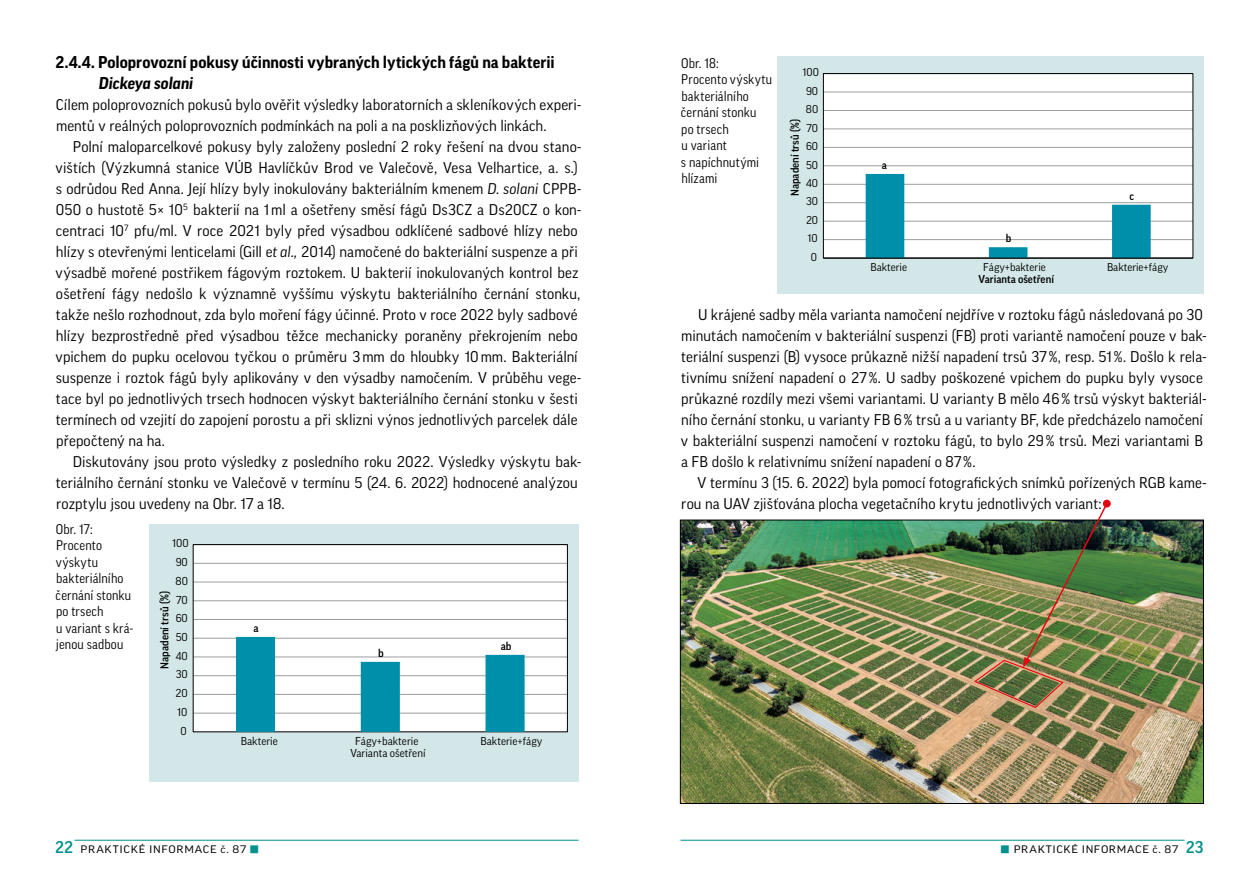
<style>
.page{position:relative;width:1259px;height:893px;background:#fff}
.page>*{position:absolute;margin:0;border:0;box-sizing:border-box;transform-origin:0 0}
.t1{font:700 16.5px "Good Pro";color:#000}
.t2{font:italic 700 16.5px "Good Pro";color:#000}
.t3{font:15px/21px "Good Pro";letter-spacing:.005em;color:#000}
.t4{font:13.5px/16.5px "Good Pro Narr";letter-spacing:.015em;color:#000}
.t5{font:11.1px "Good Pro";color:#000}
.t6{font:500 11.1px "Good Pro";color:#000}
.t7{font:10.95px "Good Pro";color:#000}
.t8{font:500 10.95px "Good Pro";color:#000}
.t9{font:expanded 10.5px "Good Pro";letter-spacing:.065em;color:#000}
.s1{font-style:italic}
.s2{font-weight:500;font-stretch:normal;font-size:16.5px;color:#00918e}
.s3{font-family:"Koz Go Pro";font-weight:800;font-stretch:normal;font-size:9.75px;color:#00918e}
</style>
<div class="page">
<div style="left:149px;top:524px;width:429px;height:257px;background:#d3e7e8"></div>
<div style="left:193px;top:545px;width:374px;height:187px;background:#fff"></div>
<hr style="left:193px;top:713px;width:374px;height:1px;background:#9d9d9d">
<hr style="left:193px;top:694px;width:374px;height:1px;background:#9d9d9d">
<hr style="left:193px;top:675px;width:374px;height:1px;background:#9d9d9d">
<hr style="left:193px;top:657px;width:374px;height:1px;background:#9d9d9d">
<hr style="left:193px;top:638px;width:374px;height:1px;background:#9d9d9d">
<hr style="left:193px;top:619px;width:374px;height:1px;background:#9d9d9d">
<hr style="left:193px;top:600px;width:374px;height:1px;background:#9d9d9d">
<hr style="left:193px;top:582px;width:374px;height:1px;background:#9d9d9d">
<hr style="left:193px;top:563px;width:374px;height:1px;background:#9d9d9d">
<hr style="left:193px;top:732px;width:374px;height:1px;background:#e3e4e4">
<div style="left:193px;top:544px;width:375px;height:188px;border:1px solid #000"></div>
<svg style="left:236px;top:637px;width:288px;height:95px"></svg>
<div style="left:777px;top:56px;width:426px;height:237px;background:#d3e7e8"></div>
<div style="left:823px;top:74px;width:370px;height:184px;background:#fff"></div>
<hr style="left:823px;top:239px;width:370px;height:1px;background:#9d9d9d">
<hr style="left:823px;top:221px;width:370px;height:1px;background:#9d9d9d">
<hr style="left:823px;top:202px;width:370px;height:1px;background:#9d9d9d">
<hr style="left:823px;top:184px;width:370px;height:1px;background:#9d9d9d">
<hr style="left:823px;top:166px;width:370px;height:1px;background:#9d9d9d">
<hr style="left:823px;top:147px;width:370px;height:1px;background:#9d9d9d">
<hr style="left:823px;top:129px;width:370px;height:1px;background:#9d9d9d">
<hr style="left:823px;top:110px;width:370px;height:1px;background:#9d9d9d">
<hr style="left:823px;top:92px;width:370px;height:1px;background:#9d9d9d">
<div style="left:823px;top:73px;width:370px;height:185px;border:1px solid #000"></div>
<svg style="left:865px;top:174px;width:285px;height:84px"></svg>
<hr style="left:823px;top:258px;width:370px;height:1px;background:#000">
<img style="left:682px;top:522px;width:519px;height:280px">
<img style="left:972px;top:503px;width:136px;height:206px">
<div style="left:1103px;top:500px;width:7px;height:8px;background:#e30511;border-radius:50%"></div>
<hr style="left:74px;top:840px;width:504px;height:1px;background:#00918e">
<hr style="left:680px;top:840px;width:504px;height:1px;background:#00918e">
<p class="t1" style="left:56px;top:53px;width:500px">2.4.4. Poloprovozní pokusy účinnosti vybraných lytických fágů na bakterii</p>
<p class="t2" style="left:99px;top:74px;width:96px">Dickeya solani</p>
<p class="t3" style="left:56px;top:94px;width:527px">Cílem poloprovozních pokusů bylo ověřit výsledky laboratorních a skleníkových experi&shy;mentů v reálných poloprovozních podmínkách na poli a na posklizňových linkách.</p>
<p class="t3" style="left:56px;top:136px;width:527px;text-indent:17px">Polní maloparcelkové pokusy byly založeny poslední 2 roky řešení na dvou stano&shy;vištích (Výzkumná stanice VÚB Havlíčkův Brod ve Valečově, Vesa Velhartice, a. s.) s odrůdou Red Anna. Její hlízy byly inokulovány bakteriálním kmenem <span class="s1">D. solani</span> CPPB-050 o hustotě 5× 10<sup>5</sup> bakterií na 1ml a ošetřeny směsí fágů Ds3CZ a Ds20CZ o kon&shy;centraci 10<sup>7</sup> pfu/ml. V roce 2021 byly před výsadbou odklíčené sadbové hlízy nebo hlízy s otevřenými lenticelami (Gill e<span class="s1">t al.,</span> 2014) namočené do bakteriální suspenze a při výsadbě mořené postřikem fágovým roztokem. U bakterií inokulovaných kontrol bez ošetření fágy nedošlo k významně vyššímu výskytu bakteriálního černání stonku, takže nešlo rozhodnout, zda bylo moření fágy účinné. Proto v roce 2022 byly sadbové hlízy bezprostředně před výsadbou těžce mechanicky poraněny překrojením nebo vpichem do pupku ocelovou tyčkou o průměru 3mm do hloubky 10mm. Bakteriální suspenze i roztok fágů byly aplikovány v den výsadby namočením. V průběhu vege&shy;tace byl po jednotlivých trsech hodnocen výskyt bakteriálního černání stonku v šesti termínech od vzejití do zapojení porostu a při sklizni výnos jednotlivých parcelek dále přepočtený na ha.</p>
<p class="t3" style="left:56px;top:451px;width:527px;text-indent:17px">Diskutovány jsou proto výsledky z posledního roku 2022. Výsledky výskytu bak&shy;teriálního černání stonku ve Valečově v termínu 5 (24. 6. 2022) hodnocené analýzou rozptylu jsou uvedeny na Obr. 17 a 18.</p>
<p class="t4" style="left:56px;top:521px;width:79px">Obr. 17:<br>Procento výskytu bakteriálního černání stonku po trsech<br>u variant s krá&shy;jenou sadbou</p>
<p class="t5" style="left:172px;top:537px;width:18px">100</p>
<p class="t5" style="left:176px;top:556px;width:14px">90</p>
<p class="t5" style="left:176px;top:574px;width:14px">80</p>
<p class="t6" style="left:158px;top:669px;width:79px;rotate:-90deg">Napadení trsů (%)</p>
<p class="t5" style="left:176px;top:593px;width:13px">70</p>
<p class="t5" style="left:176px;top:612px;width:14px">60</p>
<p class="t6" style="left:253px;top:622px;width:7px">a</p>
<p class="t5" style="left:176px;top:631px;width:14px">50</p>
<p class="t6" style="left:501px;top:640px;width:12px">ab</p>
<p class="t6" style="left:378px;top:647px;width:7px">b</p>
<p class="t5" style="left:176px;top:649px;width:14px">40</p>
<p class="t5" style="left:176px;top:668px;width:14px">30</p>
<p class="t5" style="left:176px;top:687px;width:14px">20</p>
<p class="t5" style="left:177px;top:705px;width:12px">10</p>
<p class="t5" style="left:180px;top:724px;width:8px">0</p>
<p class="t5" style="left:241px;top:735px;width:38px">Bakterie</p>
<p class="t5" style="left:355px;top:735px;width:65px">Fágy+bakterie</p>
<p class="t5" style="left:480px;top:735px;width:63px">Bakterie+fágy</p>
<p class="t5" style="left:350px;top:747px;width:77px">Varianta ošetření</p>
<p class="t4" style="left:681px;top:55px;width:93px">Obr. 18:<br>Procento výskytu bakteriálního černání stonku po trsech<br>u variant<br>s napíchnutými hlízami</p>
<p class="t7" style="left:802px;top:66px;width:18px">100</p>
<p class="t7" style="left:806px;top:85px;width:14px">90</p>
<p class="t7" style="left:806px;top:103px;width:14px">80</p>
<p class="t8" style="left:788px;top:196px;width:78px;rotate:-90deg">Napadení trsů (%)</p>
<p class="t7" style="left:806px;top:121px;width:13px">70</p>
<p class="t7" style="left:806px;top:140px;width:14px">60</p>
<p class="t7" style="left:806px;top:158px;width:14px">50</p>
<p class="t7" style="left:806px;top:177px;width:13px">40</p>
<p class="t7" style="left:806px;top:195px;width:13px">30</p>
<p class="t7" style="left:806px;top:214px;width:14px">20</p>
<p class="t7" style="left:807px;top:232px;width:12px">10</p>
<p class="t7" style="left:811px;top:251px;width:8px">0</p>
<p class="t8" style="left:882px;top:159px;width:7px">a</p>
<p class="t8" style="left:1006px;top:232px;width:7px">b</p>
<p class="t8" style="left:1129px;top:190px;width:6px">c</p>
<p class="t7" style="left:870px;top:261px;width:38px">Bakterie</p>
<p class="t7" style="left:983px;top:261px;width:64px">Fágy+bakterie</p>
<p class="t7" style="left:1107px;top:261px;width:63px">Bakterie+fágy</p>
<p class="t8" style="left:978px;top:273px;width:77px">Varianta ošetření</p>
<p class="t3" style="left:681px;top:304px;width:527px;text-indent:17px">U krájené sadby měla varianta namočení nejdříve v roztoku fágů následovaná po 30 minutách namočením v bakteriální suspenzi (FB) proti variantě namočení pouze v bak&shy;teriální suspenzi (B) vysoce průkazně nižší napadení trsů 37%, resp. 51%. Došlo k rela&shy;tivnímu snížení napadení o 27%. U sadby poškozené vpichem do pupku byly vysoce průkazné rozdíly mezi všemi variantami. U varianty B mělo 46% trsů výskyt bakteriál&shy;ního černání stonku, u varianty FB 6% trsů a u varianty BF, kde předcházelo namočení v bakteriální suspenzi namočení v roztoku fágů, to bylo 29% trsů. Mezi variantami B a FB došlo k relativnímu snížení napadení o 87%.</p>
<p class="t3" style="left:681px;top:472px;width:527px;text-indent:16px">V termínu 3 (15. 6. 2022) byla pomocí fotografických snímků pořízených RGB kame&shy;rou na UAV zjišťována plocha vegetačního krytu jednotlivých variant:</p>
<p class="t9" style="left:55px;top:843px;width:205px"><span class="s2">22</span> PRAKTICKÉ INFORMACE č. 87 <span class="s3">■</span></p>
<p class="t9" style="left:1000px;top:843px;width:205px"><span class="s3">■</span> PRAKTICKÉ INFORMACE č. 87 <span class="s2">23</span></p>
</div>
